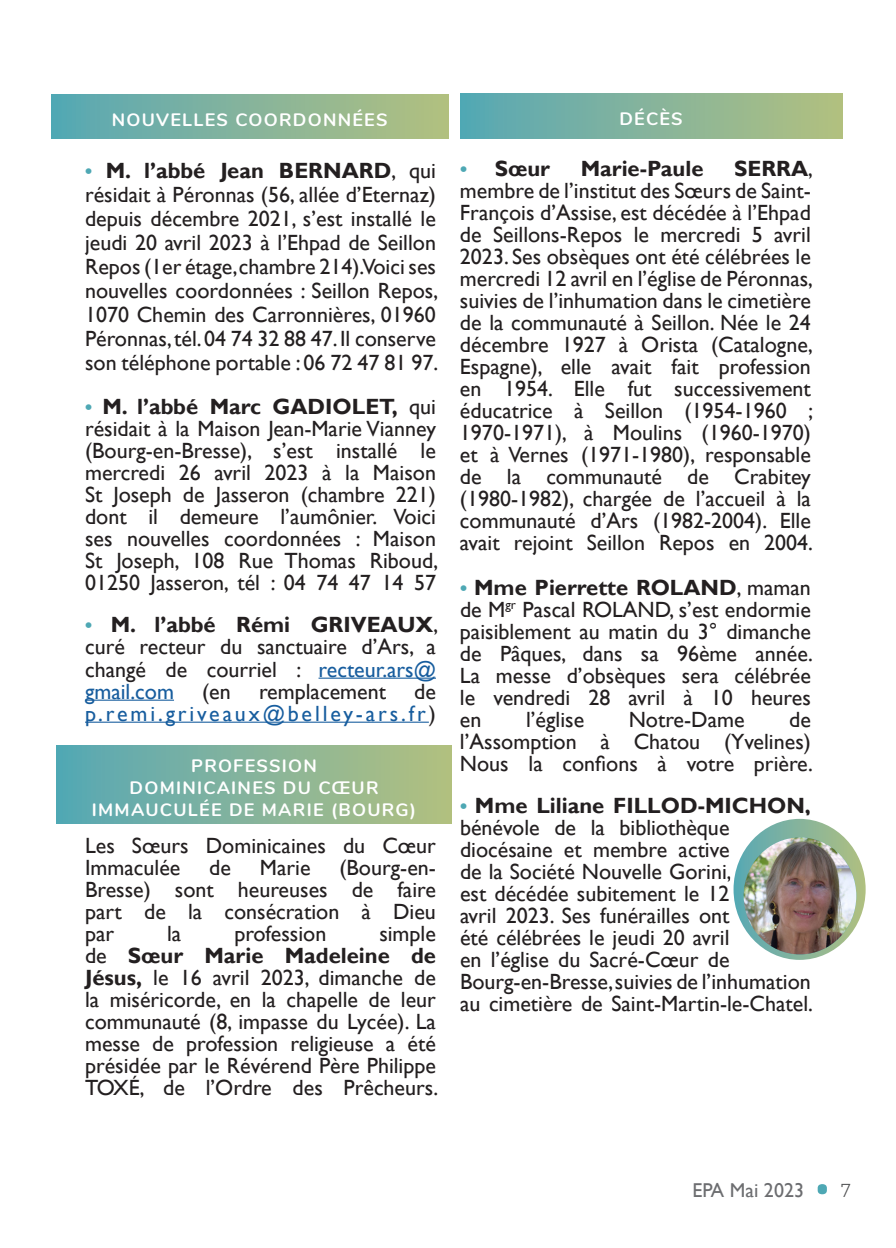
<style>
.page{position:relative;width:896px;height:1248px;background:#fff}
.page>*{position:absolute;margin:0;border:0;box-sizing:border-box;transform-origin:0 0}
.t1{font:300 72px "Sofia Sans";color:#4ea8b4}
.t2{font:22px/22px "Gill Sans";color:#231f20;text-align:justify}
.t3{font:22px/22px "Gill Sans";letter-spacing:.13em;color:#175d9e;text-align:right}
.t4{font:700 22px "Gill Sans";color:#231f20}
.t5{font:20px "Gill Sans";color:#6c6d70}
.t6{font:700 18px/22px "Nunito";letter-spacing:.07em;color:#fff;text-align:center}
.s1{font-weight:700;font-size:20px;color:#4ea8b4}
.s2{font-weight:700}
.s3{color:#175d9e}
.s4{color:#231f20}
.s5{font-size:20px;color:#4ea8b4}
</style>
<div class="page">
<div style="left:57px;top:746px;width:394px;height:77px;background:linear-gradient(to right,#56a8b5,#b3c080)"></div>
<hr style="left:318px;top:677px;width:118px;height:1px;background:#175d9e">
<hr style="left:85px;top:699px;width:89px;height:1px;background:#175d9e">
<hr style="left:85px;top:721px;width:344px;height:1px;background:#175d9e">
<div style="left:460px;top:94px;width:382px;height:45px;background:linear-gradient(to right,#56a8b5,#b3c080)"></div>
<div style="left:51px;top:94px;width:397px;height:45px;background:linear-gradient(to right,#56a8b5,#b3c080)"></div>
<svg style="left:734px;top:819px;width:130px;height:139px"></svg>
<div style="left:729px;top:814px;width:140px;height:149px;border:4px solid #fff;border-radius:50%"></div>
<img style="left:743px;top:837px;width:113px;height:117px">
<p class="t6" style="left:112px;top:107px;width:277px">NOUVELLES COORDONNÉES</p>
<p class="t6" style="left:619px;top:107px;width:65px">DÉCÈS</p>
<p class="t2" style="left:85px;top:159px;width:355px;line-height:24px"><span class="s1">•</span> <span class="s2">M. l’abbé Jean BERNARD</span>, qui résidait à Péronnas (56, allée d’Eternaz) depuis décembre 2021, s’est installé le jeudi 20 avril 2023 à l’Ehpad de Seillon Repos (1er étage, chambre 214).Voici ses nouvelles coordonnées : Seillon Repos, 1070 Chemin des Carronnières, 01960<br>Péronnas, tél.04 74 32 88 47. Il conserve son téléphone portable : 06 72 47 81 97.</p>
<p class="t2" style="left:85px;top:396px;width:355px"><span class="s1">•</span> <span class="s2">M. l’abbé Marc GADIOLET,</span> qui résidait à la Maison Jean-Marie Vianney (Bourg-en-Bresse), s’est installé le mercredi 26 avril 2023 à la Maison St Joseph de Jasseron (chambre 221) dont il demeure l’aumônier. Voici ses nouvelles coordonnées : Maison St Joseph, 108 Rue Thomas Riboud, 01250 Jasseron, tél : 04 74 47 14 57</p>
<p class="t2" style="left:85px;top:614px;width:355px"><span class="s1">•</span> <span class="s2">M. l’abbé Rémi GRIVEAUX</span>, curé recteur du sanctuaire d’Ars, a changé de courriel : <span class="s3">recteur.ars@ gmail.com</span></p>
<p class="t2" style="left:202px;top:680px;width:30px">(en</p>
<p class="t2" style="left:259px;top:680px;width:128px">remplacement</p>
<p class="t3" style="left:85px;top:680px;width:352px"><span class="s4">de </span>p.remi.griveaux@belley-ars.fr<span class="s4">)</span></p>
<p class="t6" style="left:92px;top:753px;width:326px">PROFESSION<br>DOMINICAINES DU CŒUR<br>IMMAUCULÉE DE MARIE (BOURG)</p>
<p class="t2" style="left:85px;top:834px;width:352px">Les Sœurs Dominicaines du Cœur<br>Immaculée</p>
<p class="t2" style="left:85px;top:856px;width:352px;text-indent:254px">(Bourg-en-Bresse) sont heureuses de faire part de la consécration à Dieu par</p>
<p class="t2" style="left:209px;top:856px;width:23px">de</p>
<p class="t2" style="left:260px;top:856px;width:52px">Marie</p>
<p class="t2" style="left:167px;top:922px;width:16px">la</p>
<p class="t2" style="left:234px;top:922px;width:94px">profession</p>
<p class="t2" style="left:85px;top:922px;width:355px;text-indent:294px">simple de <span class="s2">Sœur Marie Madeleine de Jésus,</span> le 16 avril 2023, dimanche de la miséricorde, en la chapelle de leur communauté (8, impasse du Lycée). La messe de profession religieuse a été présidée par le Révérend Père Philippe TOXÉ, de l’Ordre des Prêcheurs.</p>
<p class="t2" style="left:460px;top:158px;width:355px;text-indent:274px"><span class="s2">SERRA</span>, membre de l’institut des Sœurs de Saint-François d’Assise, est décédée à l’Ehpad de Seillons-Repos le mercredi 5 avril 2023. Ses obsèques ont été célébrées le mercredi 12 avril en l’église de Péronnas, suivies de l’inhumation dans le cimetière de la communauté à Seillon. Née le 24 décembre 1927 à Orista (Catalogne, Espagne), elle avait fait profession en 1954. Elle fut successivement éducatrice à Seillon (1954-1960 ; 1970-1971), à Moulins (1960-1970) et à Vernes (1971-1980), responsable de la communauté de Crabitey (1980-1982), chargée de l’accueil à la communauté d’Ars (1982-2004). Elle avait rejoint Seillon Repos en 2004.</p>
<p class="t2" style="left:460px;top:576px;width:355px"><span class="s1">•</span> <span class="s2">Mme Pierrette ROLAND</span>, maman de M<sup>gr</sup> Pascal ROLAND, s’est endormie paisiblement au matin du 3° dimanche de Pâques, dans sa 96ème année.<br>La messe d’obsèques sera célébrée le vendredi 28 avril à 10 heures en</p>
<p class="t4" style="left:460px;top:156px;width:92px"><span class="s5">•</span> Sœur</p>
<p class="t4" style="left:581px;top:156px;width:124px">Marie-Paule</p>
<p class="t2" style="left:526px;top:708px;width:60px">l’église</p>
<p class="t2" style="left:629px;top:708px;width:117px">Notre-Dame</p>
<p class="t2" style="left:460px;top:708px;width:355px;text-indent:329px">de l’Assomption à Chatou (Yvelines)<br>Nous la confions à votre prière.</p>
<p class="t2" style="left:460px;top:794px;width:355px;text-align:left"><span class="s1">•</span> <span class="s2">Mme Liliane FILLOD-MICHON, </span>bénévole de la bibliothèque diocésaine et membre active<br>de la Société Nouvelle Gorini,<br>est décédée subitement le 12<br>avril 2023. Ses funérailles ont<br>été célébrées le jeudi 20 avril<br>en l’église du Sacré-Cœur de<br>Bourg-en-Bresse, suivies de l’inhumation au cimetière de Saint-Martin-le-Chatel.</p>
<p class="t5" style="left:692px;top:1177px;width:113px">EPA Mai 2023</p>
<h1 class="t1" style="left:812px;top:1143px;width:40px">• <sup>7</sup></h1>
</div>
